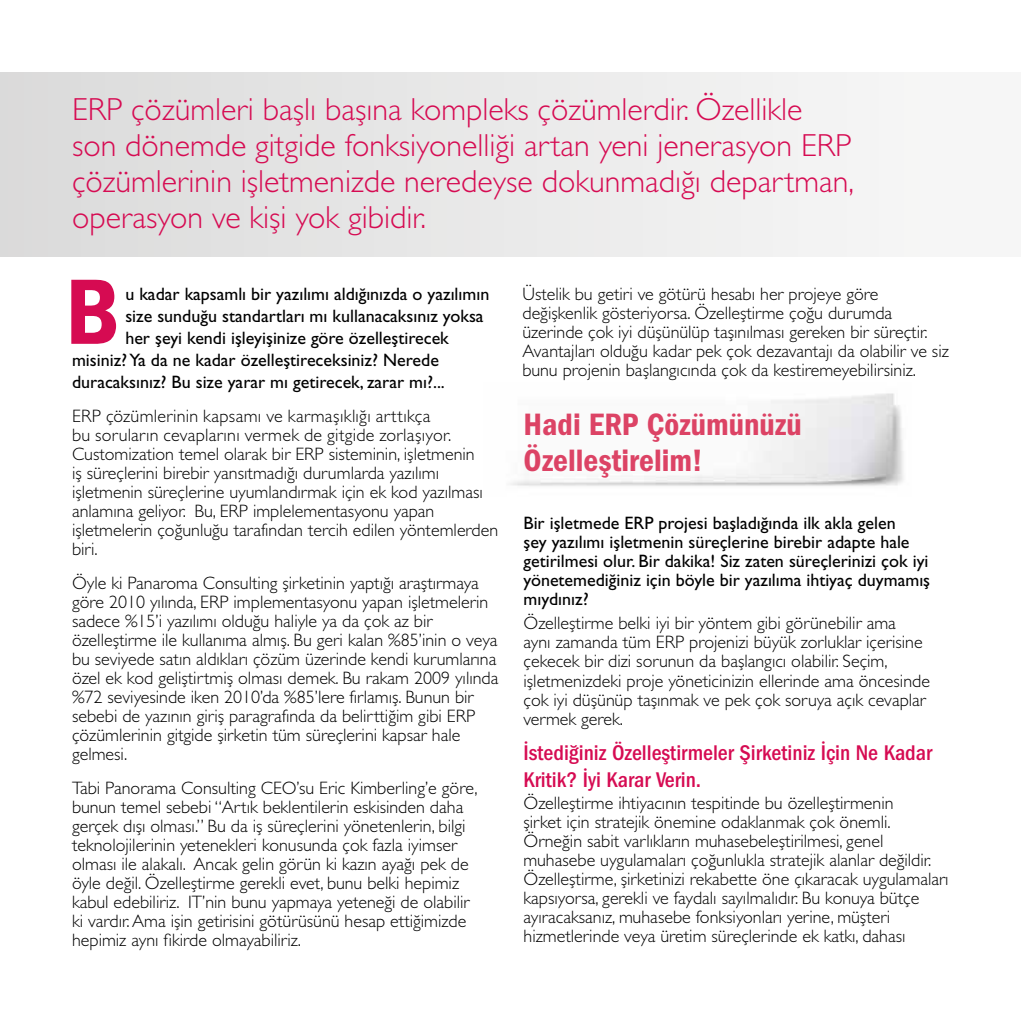
<style>
.page{position:relative;width:1021px;height:1021px;background:#fff}
.page>*{position:absolute;margin:0;border:0;box-sizing:border-box;transform-origin:0 0}
.t1{font:96px "ITC Franklin Gothic Std Dm Cd";color:#d60b52}
.t2{font:300 32px/36px "Gill Sans Std";color:#d60b52}
.t3{font:32px/36px "ITC Franklin Gothic Std Dm Cd";color:#dc4365}
.t4{font:500 condensed 22px/26.4px "ITC Franklin Gothic Std";color:#d60b52}
.t5{font:300 18px/19px "Gill Sans Std";color:#000}
.t6{font:18px/19px "Gill Sans Std";color:#000}
</style>
<div class="page">
<img style="left:510px;top:393px;width:394px;height:93px">
<div style="left:0;top:72px;width:1020px;height:185px;background:linear-gradient(to right,#dbdada,#f8f8f8)"></div>
<h2 class="t2" style="left:72px;top:91px;width:783px">ERP çözümleri başlı başına kompleks çözümlerdir. Özellikle son dönemde gitgide fonksiyonelliği artan yeni jenerasyon ERP çözümlerinin işletmenizde neredeyse dokunmadığı departman, operasyon ve kişi yok gibidir.</h2>
<h1 class="t1" style="left:65px;top:257px;width:56px">B</h1>
<p class="t6" style="left:125px;top:285px;width:365px">u kadar kapsamlı bir yazılımı aldığınızda o yazılımın</p>
<p class="t6" style="left:125px;top:307px;width:360px">size sunduğu standartları mı kullanacaksınız yoksa</p>
<p class="t6" style="left:125px;top:329px;width:325px">her şeyi kendi işleyişinize göre özelleştirecek</p>
<p class="t6" style="left:72px;top:351px;width:368px">misiniz? Ya da ne kadar özelleştireceksiniz? Nerede</p>
<p class="t6" style="left:72px;top:373px;width:374px">duracaksınız? Bu size yarar mı getirecek, zarar mı?...</p>
<p class="t5" style="left:72px;top:406px;width:428px">ERP çözümlerinin kapsamı ve karmaşıklığı arttıkça<br>bu soruların cevaplarını vermek de gitgide zorlaşıyor.<br>Customization temel olarak bir ERP sisteminin, işletmenin<br>iş süreçlerini birebir yansıtmadığı durumlarda yazılımı işletmenin süreçlerine uyumlandırmak için ek kod yazılması anlamına geliyor. Bu, ERP implelementasyonu yapan işletmelerin çoğunluğu tarafından tercih edilen yöntemlerden biri.</p>
<p class="t5" style="left:72px;top:573px;width:428px">Öyle ki Panaroma Consulting şirketinin yaptığı araştırmaya göre 2010 yılında, ERP implementasyonu yapan işletmelerin sadece %15’i yazılımı olduğu haliyle ya da çok az bir özelleştirme ile kullanıma almış. Bu geri kalan %85’inin o veya bu seviyede satın aldıkları çözüm üzerinde kendi kurumlarına özel ek kod geliştirtmiş olması demek. Bu rakam 2009 yılında %72 seviyesinde iken 2010’da %85’lere fırlamış. Bunun bir sebebi de yazının giriş paragrafında da belirttiğim gibi ERP çözümlerinin gitgide şirketin tüm süreçlerini kapsar hale gelmesi.</p>
<p class="t5" style="left:72px;top:778px;width:407px">Tabi Panorama Consulting CEO’su Eric Kimberling’e göre, bunun temel sebebi “Artık beklentilerin eskisinden daha gerçek dışı olması.” Bu da iş süreçlerini yönetenlerin, bilgi teknolojilerinin yetenekleri konusunda çok fazla iyimser olması ile alakalı. Ancak gelin görün ki kazın ayağı pek de öyle değil. Özelleştirme gerekli evet, bunu belki hepimiz kabul edebiliriz. IT’nin bunu yapmaya yeteneği de olabilir ki vardır. Ama işin getirisini götürüsünü hesap ettiğimizde hepimiz aynı fikirde olmayabiliriz.</p>
<p class="t5" style="left:522px;top:285px;width:428px">Üstelik bu getiri ve götürü hesabı her projeye göre değişkenlik gösteriyorsa. Özelleştirme çoğu durumda üzerinde çok iyi düşünülüp taşınılması gereken bir süreçtir.<br>Avantajları olduğu kadar pek çok dezavantajı da olabilir ve siz bunu projenin başlangıcında çok da kestiremeyebilirsiniz.</p>
<h2 class="t3" style="left:523px;top:406px;width:280px">Hadi ERP Çözümünüzü<br>Özelleştirelim!</h2>
<p class="t6" style="left:523px;top:513px;width:408px">Bir işletmede ERP projesi başladığında ilk akla gelen<br>şey yazılımı işletmenin süreçlerine birebir adapte hale getirilmesi olur. Bir dakika! Siz zaten süreçlerinizi çok iyi yönetemediğiniz için böyle bir yazılıma ihtiyaç duymamış mıydınız?</p>
<p class="t5" style="left:523px;top:614px;width:408px">Özelleştirme belki iyi bir yöntem gibi görünebilir ama<br>aynı zamanda tüm ERP projenizi büyük zorluklar içerisine çekecek bir dizi sorunun da başlangıcı olabilir. Seçim, işletmenizdeki proje yöneticinizin ellerinde ama öncesinde çok iyi düşünüp taşınmak ve pek çok soruya açık cevaplar vermek gerek.</p>
<p class="t4" style="left:523px;top:740px;width:410px">İstediğiniz Özelleştirmeler Şirketiniz İçin Ne Kadar<br>Kritik? İyi Karar Verin.</p>
<p class="t5" style="left:523px;top:793px;width:426px">Özelleştirme ihtiyacının tespitinde bu özelleştirmenin<br>şirket için stratejik önemine odaklanmak çok önemli.<br>Örneğin sabit varlıkların muhasebeleştirilmesi, genel muhasebe uygulamaları çoğunlukla stratejik alanlar değildir.<br>Özelleştirme, şirketinizi rekabette öne çıkaracak uygulamaları kapsıyorsa, gerekli ve faydalı sayılmalıdır. Bu konuya bütçe ayıracaksanız, muhasebe fonksiyonları yerine, müşteri hizmetlerinde veya üretim süreçlerinde ek katkı, dahası</p>
</div>
